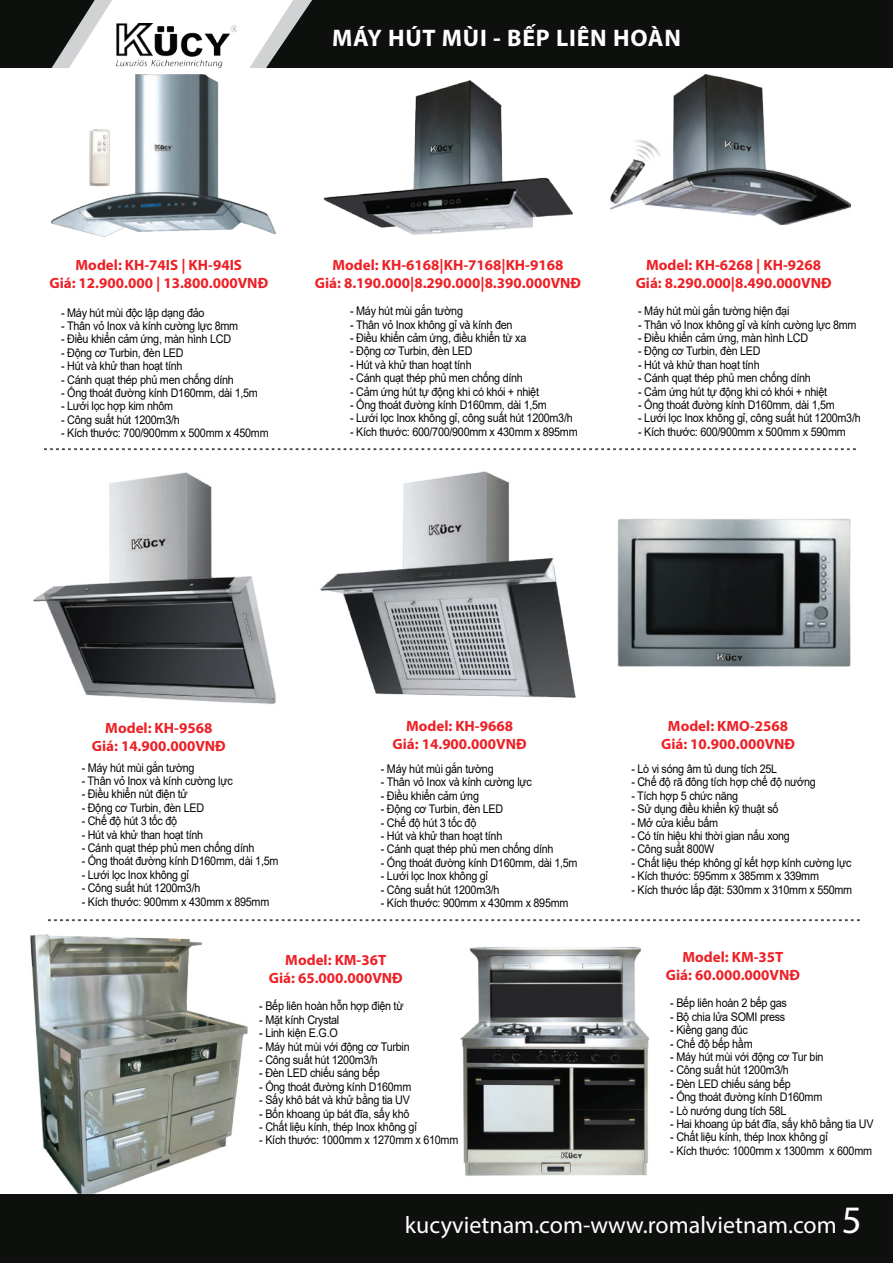
<style>
.page{position:relative;width:893px;height:1263px;background:#fff}
.page>*{position:absolute;margin:0;border:0;box-sizing:border-box;transform-origin:0 0}
.t1{font:24px "Myriad Pro";color:#fff}
.t2{font:700 24px "Myriad Pro";letter-spacing:.03em;color:#fff}
.t3{font:700 14.85px/17.9px "Myriad Pro";color:#ed2026;text-align:center}
.t4{font:11.85px "Arial";letter-spacing:-.025em;color:#050504;scale:.91 1}
.s1{font-size:12px}
.s2{font-size:39px}
</style>
<div class="page">
<img style="left:324px;top:80px;width:248px;height:155px">
<img style="left:29px;top:934px;width:219px;height:259px">
<img style="left:460px;top:946px;width:189px;height:230px">
<img style="left:611px;top:75px;width:239px;height:150px">
<img style="left:33px;top:472px;width:243px;height:233px">
<img style="left:51px;top:75px;width:224px;height:162px">
<img style="left:617px;top:518px;width:233px;height:148px">
<img style="left:320px;top:471px;width:256px;height:227px">
<div style="left:249px;top:0;width:644px;height:68px;background:#0e100e"></div>
<svg style="left:0;top:0;width:112px;height:68px"></svg>
<div style="left:0;top:1195px;width:893px;height:68px;background:#0e100e"></div>
<img style="left:44px;top:448px;width:811px;height:3px">
<img style="left:48px;top:919px;width:811px;height:3px">
<img style="left:116px;top:23px;width:121px;height:45px">
<h1 class="t2" style="left:332px;top:22px;width:350px">MÁY HÚT MÙI - BẾP LIÊN HOÀN</h1>
<p class="t3" style="left:49px;top:256px;width:220px">Model: KH-74IS | KH-94IS<br>Giá: 12.900.000 | 13.800.000VNĐ</p>
<p class="t3" style="left:315px;top:256px;width:268px">Model: KH-6168|KH-7168|KH-9168<br>Giá: 8.190.000|8.290.000|8.390.000VNĐ</p>
<p class="t3" style="left:636px;top:256px;width:198px">Model: KH-6268 | KH-9268<br>Giá: 8.290.000|8.490.000VNĐ</p>
<p class="t4" style="left:61px;top:304px;width:159px">- Máy hút mùi độc lập dạng đảo</p>
<p class="t4" style="left:61px;top:318px;width:196px">- Thân vỏ Inox và kính cường lực 8mm</p>
<p class="t4" style="left:61px;top:331px;width:188px">- Điều khiển cảm ứng, màn hình LCD</p>
<p class="t4" style="left:61px;top:345px;width:136px">- Động cơ Turbin, đèn LED</p>
<p class="t4" style="left:61px;top:358px;width:135px">- Hút và khử than hoạt tính</p>
<p class="t4" style="left:61px;top:371px;width:191px">- Cánh quạt thép phủ men chống dính</p>
<p class="t4" style="left:61px;top:385px;width:218px">- Ống thoát đường kính D160mm, dài 1,5m</p>
<p class="t4" style="left:61px;top:398px;width:125px">- Lưới lọc hợp kim nhôm</p>
<p class="t4" style="left:61px;top:411px;width:132px">- Công suất hút 1200m3/h</p>
<p class="t4" style="left:61px;top:425px;width:230px">- Kích thước: 700/900mm x 500mm x 450mm</p>
<p class="t4" style="left:350px;top:303px;width:125px">- Máy hút mùi gắn tường</p>
<p class="t4" style="left:350px;top:316px;width:180px">- Thân vỏ Inox không gỉ và kính đen</p>
<p class="t4" style="left:350px;top:330px;width:195px">- Điều khiển cảm ứng, điều khiển từ xa</p>
<p class="t4" style="left:350px;top:343px;width:136px">- Động cơ Turbin, đèn LED</p>
<p class="t4" style="left:350px;top:356px;width:135px">- Hút và khử than hoạt tính</p>
<p class="t4" style="left:350px;top:370px;width:191px">- Cánh quạt thép phủ men chống dính</p>
<p class="t4" style="left:350px;top:383px;width:209px">- Cảm ứng hút tự động khi có khói + nhiệt</p>
<p class="t4" style="left:350px;top:397px;width:218px">- Ống thoát đường kính D160mm, dài 1,5m</p>
<p class="t4" style="left:350px;top:410px;width:246px">- Lưới lọc Inox không gỉ, công suất hút 1200m3/h</p>
<p class="t4" style="left:350px;top:423px;width:251px">- Kích thước: 600/700/900mm x 430mm x 895mm</p>
<p class="t4" style="left:638px;top:303px;width:168px">- Máy hút mùi gắn tường hiện đại</p>
<p class="t4" style="left:638px;top:316px;width:241px">- Thân vỏ Inox không gỉ và kính cường lực 8mm</p>
<p class="t4" style="left:638px;top:330px;width:188px">- Điều khiển cảm ứng, màn hình LCD</p>
<p class="t4" style="left:638px;top:343px;width:136px">- Động cơ Turbin, đèn LED</p>
<p class="t4" style="left:638px;top:356px;width:135px">- Hút và khử than hoạt tính</p>
<p class="t4" style="left:638px;top:370px;width:191px">- Cánh quạt thép phủ men chống dính</p>
<p class="t4" style="left:638px;top:383px;width:209px">- Cảm ứng hút tự động khi có khói + nhiệt</p>
<p class="t4" style="left:638px;top:397px;width:218px">- Ống thoát đường kính D160mm, dài 1,5m</p>
<p class="t4" style="left:638px;top:410px;width:246px">- Lưới lọc Inox không gỉ, công suất hút 1200m3/h</p>
<p class="t4" style="left:638px;top:423px;width:230px">- Kích thước: 600/900mm x 500mm x 590mm</p>
<p class="t3" style="left:92px;top:718px;width:136px">Model: KH-9568<br>Giá: 14.900.000VNĐ</p>
<p class="t3" style="left:393px;top:717px;width:136px">Model: KH-9668<br>Giá: 14.900.000VNĐ</p>
<p class="t3" style="left:661px;top:717px;width:136px">Model: KMO-2568<br>Giá: 10.900.000VNĐ</p>
<p class="t4" style="left:82px;top:759px;width:125px">- Máy hút mùi gắn tường</p>
<p class="t4" style="left:82px;top:773px;width:167px">- Thân vỏ Inox và kính cường lực</p>
<p class="t4" style="left:82px;top:786px;width:118px">- Điều khiển nút điện tử</p>
<p class="t4" style="left:82px;top:799px;width:136px">- Động cơ Turbin, đèn LED</p>
<p class="t4" style="left:82px;top:813px;width:106px">- Chế độ hút 3 tốc độ</p>
<p class="t4" style="left:82px;top:826px;width:135px">- Hút và khử than hoạt tính</p>
<p class="t4" style="left:82px;top:839px;width:191px">- Cánh quạt thép phủ men chống dính</p>
<p class="t4" style="left:82px;top:853px;width:218px">- Ống thoát đường kính D160mm, dài 1,5m</p>
<p class="t4" style="left:82px;top:866px;width:119px">- Lưới lọc Inox không gỉ</p>
<p class="t4" style="left:82px;top:880px;width:132px">- Công suất hút 1200m3/h</p>
<p class="t4" style="left:82px;top:893px;width:208px">- Kích thước: 900mm x 430mm x 895mm</p>
<p class="t4" style="left:381px;top:761px;width:125px">- Máy hút mùi gắn tường</p>
<p class="t4" style="left:381px;top:774px;width:167px">- Thân vỏ Inox và kính cường lực</p>
<p class="t4" style="left:381px;top:787px;width:109px">- Điều khiển cảm ứng</p>
<p class="t4" style="left:381px;top:801px;width:136px">- Động cơ Turbin, đèn LED</p>
<p class="t4" style="left:381px;top:814px;width:106px">- Chế độ hút 3 tốc độ</p>
<p class="t4" style="left:381px;top:828px;width:135px">- Hút và khử than hoạt tính</p>
<p class="t4" style="left:381px;top:841px;width:191px">- Cánh quạt thép phủ men chống dính</p>
<p class="t4" style="left:381px;top:854px;width:218px">- Ống thoát đường kính D160mm, dài 1,5m</p>
<p class="t4" style="left:381px;top:868px;width:119px">- Lưới lọc Inox không gỉ</p>
<p class="t4" style="left:381px;top:881px;width:132px">- Công suất hút 1200m3/h</p>
<p class="t4" style="left:381px;top:895px;width:208px">- Kích thước: 900mm x 430mm x 895mm</p>
<p class="t4" style="left:631px;top:761px;width:162px">- Lò vi sóng âm tủ dung tích 25L</p>
<p class="t4" style="left:631px;top:774px;width:204px">- Chế độ rã đông tích hợp chế độ nướng</p>
<p class="t4" style="left:631px;top:787px;width:119px">- Tích hợp 5 chức năng</p>
<p class="t4" style="left:631px;top:801px;width:163px">- Sử dụng điều khiển kỹ thuật số</p>
<p class="t4" style="left:631px;top:814px;width:97px">- Mở cửa kiểu bấm</p>
<p class="t4" style="left:631px;top:828px;width:176px">- Có tín hiệu khi thời gian nấu xong</p>
<p class="t4" style="left:631px;top:841px;width:93px">- Công suất 800W</p>
<p class="t4" style="left:631px;top:854px;width:243px">- Chất liệu thép không gỉ kết hợp kính cường lực</p>
<p class="t4" style="left:631px;top:868px;width:208px">- Kích thước: 595mm x 385mm x 339mm</p>
<p class="t4" style="left:631px;top:881px;width:244px">- Kích thước lắp đặt: 530mm x 310mm x 550mm</p>
<p class="t3" style="left:269px;top:951px;width:136px">Model: KM-36T<br>Giá: 65.000.000VNĐ</p>
<p class="t3" style="left:666px;top:948px;width:136px">Model: KM-35T<br>Giá: 60.000.000VNĐ</p>
<p class="t4" style="left:259px;top:998px;width:160px">- Bếp liên hoàn hỗn hợp điện từ</p>
<p class="t4" style="left:259px;top:1011px;width:89px">- Mặt kính Crystal</p>
<p class="t4" style="left:259px;top:1025px;width:88px">- Linh kiện E.G.O</p>
<p class="t4" style="left:259px;top:1038px;width:167px">- Máy hút mùi với động cơ Turbin</p>
<p class="t4" style="left:259px;top:1052px;width:132px">- Công suất hút 1200m3/h</p>
<p class="t4" style="left:259px;top:1065px;width:134px">- Đèn LED chiếu sáng bếp</p>
<p class="t4" style="left:259px;top:1078px;width:169px">- Ống thoát đường kính D160mm</p>
<p class="t4" style="left:259px;top:1092px;width:167px">- Sấy khô bát và khử bằng tia UV</p>
<p class="t4" style="left:259px;top:1105px;width:166px">- Bốn khoang úp bát đĩa, sấy khô</p>
<p class="t4" style="left:259px;top:1118px;width:175px">- Chất liệu kính, thép Inox không gỉ</p>
<p class="t4" style="left:259px;top:1132px;width:220px">- Kích thước: 1000<span class="s1">mm</span> x 1270<span class="s1">mm</span> x 610mm</p>
<p class="t4" style="left:670px;top:995px;width:130px">- Bếp liên hoàn 2 bếp gas</p>
<p class="t4" style="left:670px;top:1008px;width:128px">- Bộ chia lửa SOMI press</p>
<p class="t4" style="left:670px;top:1022px;width:87px">- Kiềng gang đúc</p>
<p class="t4" style="left:670px;top:1035px;width:92px">- Chế độ bếp hầm</p>
<p class="t4" style="left:670px;top:1049px;width:170px">- Máy hút mùi với động cơ Tur bin</p>
<p class="t4" style="left:670px;top:1062px;width:132px">- Công suất hút 1200m3/h</p>
<p class="t4" style="left:670px;top:1075px;width:134px">- Đèn LED chiếu sáng bếp</p>
<p class="t4" style="left:670px;top:1089px;width:169px">- Ống thoát đường kính D160mm</p>
<p class="t4" style="left:670px;top:1102px;width:129px">- Lò nướng dung tích 58L</p>
<p class="t4" style="left:670px;top:1115px;width:225px">- Hai khoang úp bát đĩa, sấy khô bằng tia UV</p>
<p class="t4" style="left:670px;top:1129px;width:175px">- Chất liệu kính, thép Inox không gỉ</p>
<p class="t4" style="left:670px;top:1142px;width:223px">- Kích thước: 1000<span class="s1">mm</span> x 1300<span class="s1">mm</span> x 600mm</p>
<h1 class="t1" style="left:405px;top:1210px;width:458px">kucyvietnam.com-www.romalvietnam.com <span class="s2">5</span></h1>
</div>
